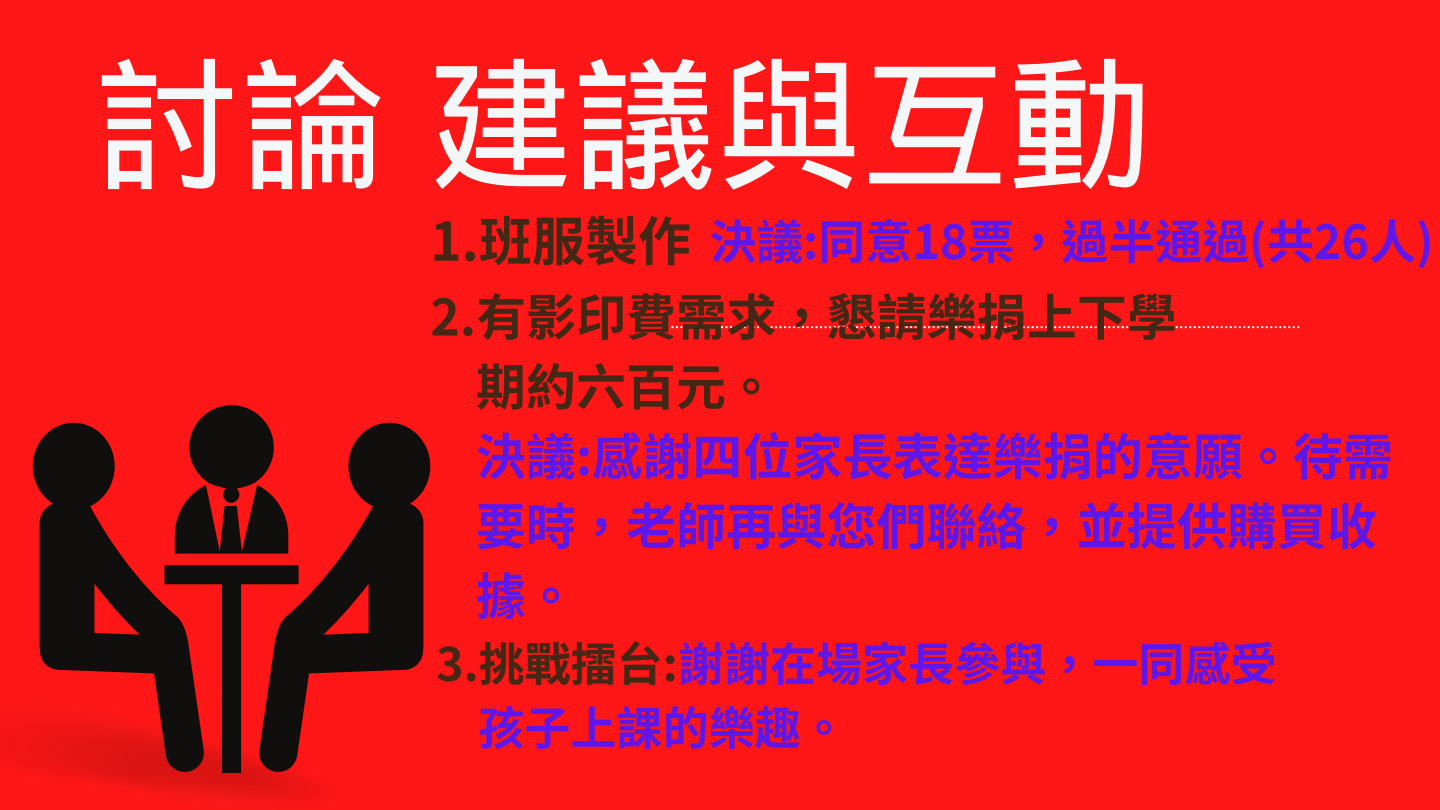
<style>
.page{position:relative;width:1440px;height:810px;background:#ff1616}
.page>*{position:absolute;margin:0;border:0;box-sizing:border-box;transform-origin:0 0}
.t1{font:145px "Wen Quan Yi Micro Hei";color:#f3f7f8}
.t2{font:700 53.1px "Noto Sans TC";color:#442816}
.t3{font:700 50.1px "Noto Sans TC";color:#5e17eb}
.t4{font:700 50.1px "Noto Sans TC";color:#442816}
.t5{font:700 46.9px "Noto Sans TC";color:#5e17eb}
.t6{font:700 46.1px "Noto Sans TC";color:#5e17eb}
.s1{color:#442816}
</style>
<div class="page">
<svg style="left:671px;top:326px;width:628px;height:2px"></svg>
<svg style="left:33px;top:423px;width:142px;height:349px"></svg>
<svg style="left:288px;top:423px;width:142px;height:349px"></svg>
<svg style="left:164px;top:565px;width:135px;height:208px"></svg>
<svg style="left:175px;top:405px;width:113px;height:149px"></svg>
<p class="t1" style="left:95px;top:40px;width:1059px">討論建議與互動</p>
<p class="t2" style="left:430px;top:199px;width:262px">1.班服製作</p>
<p class="t4" style="left:430px;top:277px;width:748px">2.有影印費需求，懇請樂捐上下學</p>
<p class="t4" style="left:476px;top:347px;width:302px">期約六百元。</p>
<p class="t3" style="left:476px;top:417px;width:919px">決議:感謝四位家長表達樂捐的意願。待需</p>
<p class="t3" style="left:476px;top:487px;width:903px">要時，老師再與您們聯絡，並提供購買收</p>
<p class="t3" style="left:476px;top:556px;width:102px">據。</p>
<p class="t6" style="left:437px;top:627px;width:842px"><span class="s1">3.挑戰擂台:</span>謝謝在場家長參與，一同感受</p>
<p class="t6" style="left:478px;top:692px;width:370px">孩子上課的樂趣。</p>
<p class="t5" style="left:709px;top:205px;width:726px">決議:同意18票，過半通過(共26人)</p>
</div>
